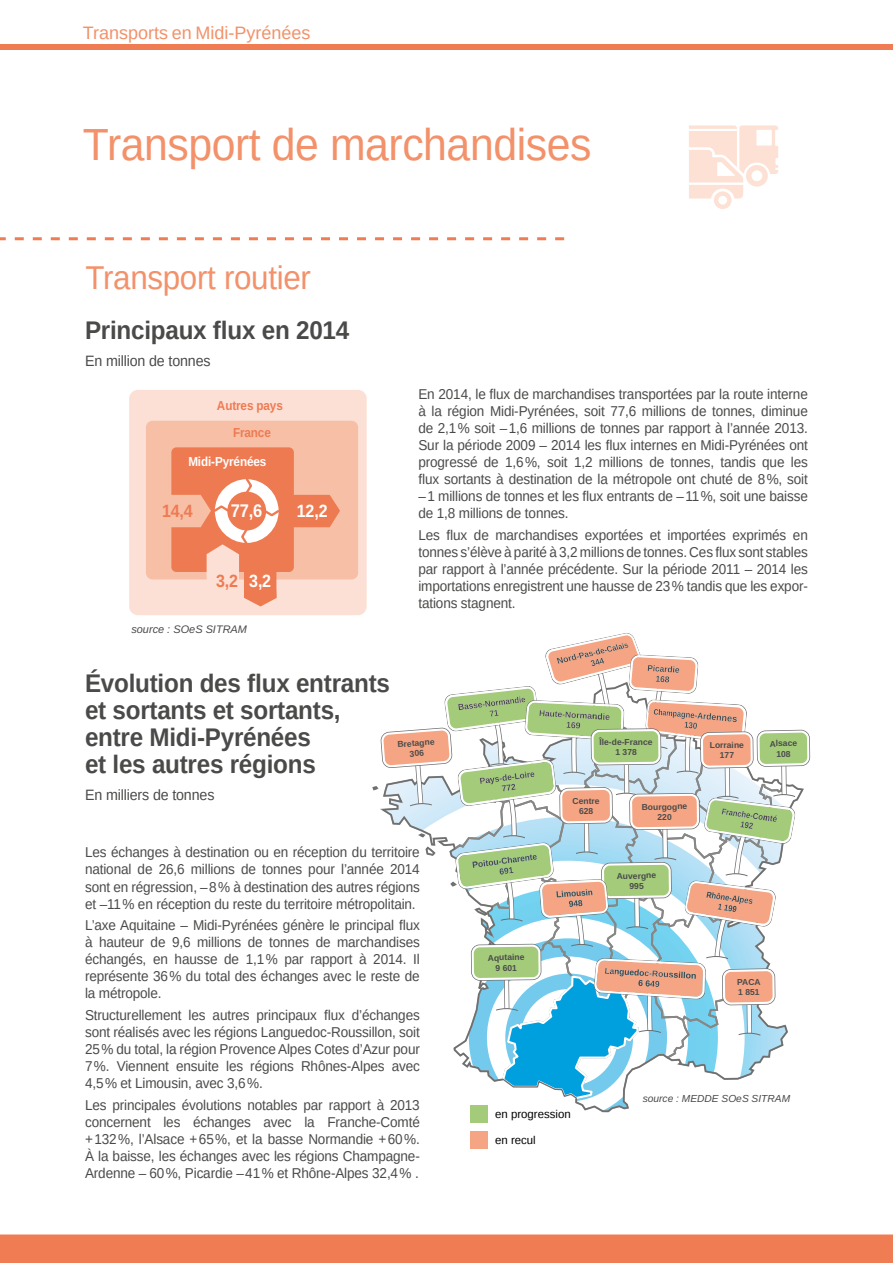
<style>
.page{position:relative;width:893px;height:1263px;background:#fff}
.page>*{position:absolute;margin:0;border:0;box-sizing:border-box;transform-origin:0 0}
.t1{font:45px "Liberation Sans";letter-spacing:-.01em;color:#f2916a;scale:.95 1}
.t2{font:33px "Liberation Sans";letter-spacing:-.01em;color:#f2916a;scale:.95 1}
.t3{font:700 25.5px/27px "Liberation Sans";letter-spacing:-.01em;color:#4a4a49;scale:.95 1}
.t4{font:700 18.3px "Liberation Sans";color:#fff;scale:.9 1}
.t5{font:18px "Liberation Sans";color:#f2916a}
.t6{font:700 17.7px "Liberation Sans";color:#ee7a52;scale:.9 1}
.t7{font:700 17.7px "Liberation Sans";color:#fff;scale:.9 1}
.t8{font:15px "Liberation Sans";letter-spacing:-.01em;color:#4a4a49;scale:.95 1}
.t9{font:14.25px/17.1px "Liberation Sans";letter-spacing:-.01em;color:#4a4a49;text-align:justify;scale:.95 1}
.t10{font:700 13.05px/27.5px "Liberation Sans";letter-spacing:-.01em;color:#ee7a52;text-align:center;scale:.9 1}
.t11{font:700 13.05px "Liberation Sans";letter-spacing:-.01em;color:#fff;scale:.9 1}
.t12{font:11.4px "Liberation Sans";color:#000}
.t13{font:italic 10.95px "Liberation Sans";color:#4a4a49}
.t14{font:italic 10.2px "Liberation Sans";color:#4a4a49}
.t15{font:700 8.55px/10.2px "Liberation Sans";color:#4a4a49;text-align:center}
.s1{color:#fff}
</style>
<div class="page">
<div style="left:0;top:1234px;width:893px;height:29px;background:#ef7c52"></div>
<div style="left:0;top:45px;width:893px;height:5px;background:#ef7c52"></div>
<svg style="left:372px;top:633px;width:439px;height:516px"></svg>
<svg style="left:689px;top:125px;width:89px;height:84px"></svg>
<svg style="left:0;top:237px;width:564px;height:3px"></svg>
<div style="left:129px;top:390px;width:238px;height:225px;background:#fce0d5;border-radius:9px"></div>
<div style="left:146px;top:421px;width:212px;height:158px;background:#f7bfa6;border-radius:7px"></div>
<div style="left:171px;top:447px;width:123px;height:125px;background:#ee7a52;border-radius:5px"></div>
<svg style="left:294px;top:495px;width:46px;height:32px"></svg>
<svg style="left:164px;top:476px;width:117px;height:130px"></svg>
<div style="left:227px;top:492px;width:39px;height:38px;background:#ee7a52;border-radius:50%"></div>
<p class="t5" style="left:83px;top:21px;width:229px">Transports en Midi-Pyrénées</p>
<h1 class="t1" style="left:83px;top:116px;width:537px">Transport de marchandises</h1>
<h2 class="t2" style="left:85px;top:257px;width:239px">Transport routier</h2>
<h3 class="t3" style="left:85px;top:317px;width:280px">Principaux flux en 2014</h3>
<p class="t8" style="left:85px;top:351px;width:134px">En million de tonnes</p>
<p class="t10" style="left:217px;top:391px;width:75px">Autres pays<br>France</p>
<p class="t11" style="left:188px;top:452px;width:88px">Midi-Pyrénées</p>
<p class="t6" style="left:162px;top:499px;width:36px">14,4</p>
<p class="t4" style="left:231px;top:498px;width:37px">77,6</p>
<p class="t6" style="left:216px;top:568px;width:63px">3,2 <span class="s1">3,2</span></p>
<p class="t13" style="left:131px;top:621px;width:117px">source : SOeS SITRAM</p>
<p class="t7" style="left:297px;top:499px;width:36px">12,2</p>
<p class="t9" style="left:418px;top:385px;width:411px">En 2014, le flux de marchandises transportées par la route interne à la région Midi-Pyrénées, soit 77,6 millions de tonnes, diminue de 2,1% soit –1,6 millions de tonnes par rapport à l’année 2013.<br>Sur la période 2009 – 2014 les flux internes en Midi-Pyrénées ont progressé de 1,6%, soit 1,2 millions de tonnes, tandis que les flux sortants à destination de la métropole ont chuté de 8%, soit –1 millions de tonnes et les flux entrants de –11%, soit une baisse de 1,8 millions de tonnes.</p>
<p class="t9" style="left:418px;top:526px;width:411px">Les flux de marchandises exportées et importées exprimés en tonnes s’élève à parité à 3,2 millions de tonnes. Ces flux sont stables par rapport à l’année précédente. Sur la période 2011 – 2014 les importations enregistrent une hausse de 23% tandis que les expor&shy;tations stagnent.</p>
<h3 class="t3" style="left:85px;top:670px;width:322px">Évolution des flux entrants et sortants et sortants, entre Midi-Pyrénées<br>et les autres régions</h3>
<p class="t8" style="left:85px;top:785px;width:138px">En milliers de tonnes</p>
<p class="t15" style="left:397px;top:739px;width:39px;rotate:-4deg">Bretagne<br>306</p>
<p class="t15" style="left:599px;top:737px;width:55px;rotate:-1deg">Île-de-France<br>1 378</p>
<p class="t15" style="left:572px;top:796px;width:29px;rotate:-1deg">Centre<br>628</p>
<p class="t15" style="left:642px;top:802px;width:47px;rotate:-1deg">Bourgogne<br>220</p>
<p class="t15" style="left:710px;top:740px;width:36px;rotate:-1deg">Lorraine<br>177</p>
<p class="t15" style="left:769px;top:738px;width:29px;rotate:-1deg">Alsace<br>108</p>
<p class="t9" style="left:85px;top:844px;width:354px">Les échanges à destination ou en réception du territoire national de 26,6 millions de tonnes pour l’année 2014 sont en régression, –8% à destination des autres régions et –11% en réception du reste du territoire métropolitain.</p>
<p class="t9" style="left:85px;top:917px;width:354px">L’axe Aquitaine – Midi-Pyrénées génère le principal flux à hauteur de 9,6 millions de tonnes de marchandises échangés, en hausse de 1,1% par rapport à 2014. Il représente 36% du total des échanges avec le reste de la métropole.</p>
<p class="t9" style="left:85px;top:1006px;width:354px">Structurellement les autres principaux flux d’échanges sont réalisés avec les régions Languedoc-Roussillon, soit 25% du total, la région Provence Alpes Cotes d’Azur pour 7%. Viennent ensuite les régions Rhônes-Alpes avec 4,5% et Limousin, avec 3,6%.</p>
<p class="t9" style="left:85px;top:1096px;width:354px">Les principales évolutions notables par rapport à 2013 concernent les échanges avec la Franche-Comté +132%, l’Alsace +65%, et la basse Normandie +60%.<br>À la baisse, les échanges avec les régions Champagne-Ardenne – 60%, Picardie –41% et Rhône-Alpes 32,4% .</p>
<p class="t15" style="left:488px;top:952px;width:38px;rotate:-1deg">Aqutaine<br>9 601</p>
<p class="t12" style="left:495px;top:1108px;width:77px">en progression</p>
<p class="t12" style="left:495px;top:1133px;width:42px">en recul</p>
<p class="t15" style="left:617px;top:871px;width:41px;rotate:-1deg">Auvergne<br>995</p>
<p class="t15" style="left:737px;top:977px;width:25px;text-align:left;rotate:-1deg">PACA<br>1 851</p>
<p class="t14" style="left:643px;top:1091px;width:149px">source : MEDDE SOeS SITRAM</p>
</div>
